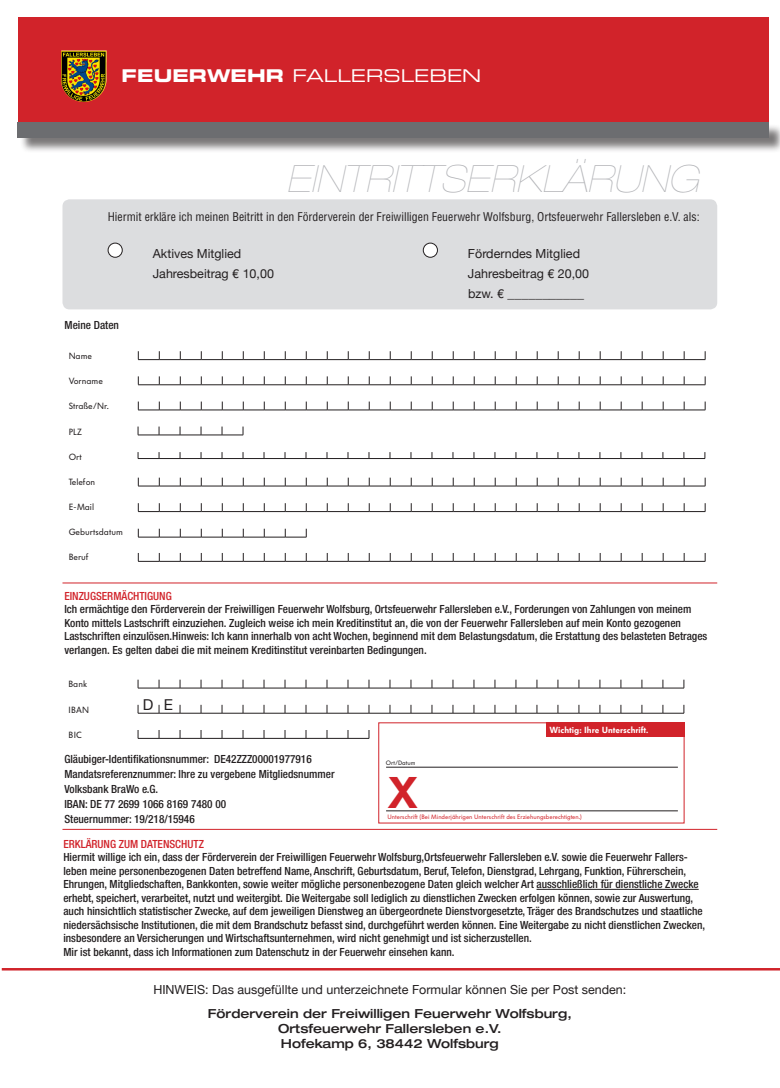
<style>
.page{position:relative;width:780px;height:1088px;background:#fff}
.page>*{position:absolute;margin:0;border:0;box-sizing:border-box;transform-origin:0 0}
.t1{font:900 43.75px "VW Headline";color:#d1232a}
.t2{font:italic 200 expanded 37.5px "Helvetica Neue LT Std";letter-spacing:.01em;color:#b2b3b7}
.t3{font:17.5px "Eurostile LT Std Ex 2";color:#fff}
.t4{font:15px "Helvetica Neue";color:#231f20}
.t5{font:12.5px "Helvetica Neue";color:#231f20}
.t6{font:500 expanded 12.5px/15px "Helvetica Neue LT Std";color:#231f20;text-align:center}
.t7{font:12.5px "Helvetica LT Std";color:#231f20}
.t8{font:condensed 11.75px "Helvetica LT Std";color:#231f20}
.t9{font:500 condensed 11.25px/13.5px "Helvetica Neue LT Std";color:#231f20}
.t10{font:500 condensed 11.25px "Helvetica Neue LT Std";color:#d1232a}
.t11{font:8.88px "VW Headline";color:#231f20}
.t12{font:900 8.75px "VW Headline";color:#fff}
.t13{font:6.25px "VW Headline";color:#d1232a}
.t14{font:6.25px "VW Headline";color:#231f20}
.s1{font-family:"Eurostile LT Std Bold Ex 2"}
.s2{font-family:"Helvetica LT Std"}
.s3{font-family:"Helvetica Neue"}
.s4{color:#d1232a}
</style>
<div class="page">
<div style="left:18px;top:18px;width:750px;height:104px;background:#d1232a"></div>
<img style="left:61px;top:50px;width:35px;height:52px">
<div style="left:62px;top:199px;width:655px;height:110px;background:#dcdddf;border-radius:7px"></div>
<div style="left:108px;top:243px;width:14px;height:14px;background:#fff;border-radius:50%"></div>
<div style="left:108px;top:243px;width:15px;height:15px;border:1px solid #231f20;border-radius:50%"></div>
<div style="left:423px;top:243px;width:14px;height:14px;background:#fff;border-radius:50%"></div>
<div style="left:423px;top:243px;width:15px;height:15px;border:1px solid #231f20;border-radius:50%"></div>
<svg style="left:138px;top:452px;width:567px;height:7px"></svg>
<svg style="left:138px;top:351px;width:568px;height:9px"></svg>
<svg style="left:138px;top:376px;width:568px;height:10px"></svg>
<svg style="left:138px;top:401px;width:568px;height:10px"></svg>
<svg style="left:138px;top:426px;width:106px;height:10px"></svg>
<svg style="left:138px;top:478px;width:568px;height:9px"></svg>
<svg style="left:138px;top:503px;width:568px;height:9px"></svg>
<svg style="left:138px;top:529px;width:169px;height:9px"></svg>
<svg style="left:138px;top:553px;width:568px;height:9px"></svg>
<svg style="left:138px;top:680px;width:546px;height:9px"></svg>
<svg style="left:138px;top:705px;width:546px;height:9px"></svg>
<svg style="left:138px;top:730px;width:232px;height:9px"></svg>
<hr style="left:386px;top:767px;width:291px;height:1px;background:#231f20">
<div style="left:546px;top:723px;width:138px;height:14px;background:#d1232a"></div>
<hr style="left:386px;top:810px;width:291px;height:1px;background:#231f20">
<hr style="left:536px;top:889px;width:162px;height:1px;background:#231f20">
<hr style="left:2px;top:968px;width:778px;height:2px;background:#d1232a">
<hr style="left:62px;top:583px;width:655px;height:1px;background:#d1232a">
<hr style="left:62px;top:829px;width:655px;height:1px;background:#d1232a">
<div style="left:20px;top:124px;width:760px;height:29px;background:#231f20;opacity:.6"></div>
<div style="left:18px;top:122px;width:750px;height:15px;background:#6c6d70"></div>
<p class="t3" style="left:122px;top:63px;width:361px"><span class="s1">FEUERWEHR</span> FALLERSLEBEN</p>
<p class="t2" style="left:286px;top:156px;width:413px">EINTRITTSERKLÄRUNG</p>
<p class="t8" style="left:108px;top:209px;width:593px">Hiermit erkläre ich meinen Beitritt in den Förderverein der Freiwilligen Feuerwehr Wolfsburg, Ortsfeuerwehr Fallersleben e.V. als:</p>
<p class="t5" style="left:153px;top:244px;width:90px">Aktives Mitglied</p>
<p class="t5" style="left:468px;top:244px;width:114px">Förderndes Mitglied</p>
<p class="t5" style="left:153px;top:264px;width:123px">Jahresbeitrag <span class="s2">€</span> 10,00</p>
<p class="t5" style="left:468px;top:264px;width:123px">Jahresbeitrag <span class="s2">€</span> 20,00</p>
<p class="t7" style="left:468px;top:286px;width:118px"><span class="s3">bzw.</span> € ___________</p>
<p class="t9" style="left:65px;top:318px;width:56px">Meine Daten</p>
<p class="t11" style="left:69px;top:351px;width:25px">Name</p>
<p class="t11" style="left:69px;top:376px;width:36px">Vorname</p>
<p class="t11" style="left:69px;top:401px;width:41px">Straße/Nr.</p>
<p class="t11" style="left:69px;top:426px;width:15px">PLZ</p>
<p class="t11" style="left:69px;top:452px;width:15px">Ort</p>
<p class="t11" style="left:69px;top:477px;width:28px">Telefon</p>
<p class="t11" style="left:69px;top:502px;width:27px">E-Mail</p>
<p class="t11" style="left:69px;top:527px;width:56px">Geburtsdatum</p>
<p class="t11" style="left:69px;top:552px;width:22px">Beruf</p>
<p class="t10" style="left:64px;top:589px;width:109px">EINZUGSERMÄCHTIGUNG</p>
<p class="t9" style="left:64px;top:602px;width:644px">Ich ermächtige den Förderverein der Freiwilligen Feuerwehr Wolfsburg, Ortsfeuerwehr Fallersleben e.V., Forderungen von Zahlungen von meinem Konto mittels Lastschrift einzuziehen. Zugleich weise ich mein Kreditinstitut an, die von der Feuerwehr Fallersleben auf mein Konto gezogenen Lastschriften einzulösen.Hinweis: Ich kann innerhalb von acht Wochen, beginnend mit dem Belastungsdatum, die Erstattung des belasteten Betrages verlangen. Es gelten dabei die mit meinem Kreditinstitut vereinbarten Bedingungen.</p>
<p class="t11" style="left:68px;top:679px;width:20px">Bank</p>
<p class="t11" style="left:68px;top:704px;width:22px">IBAN</p>
<p class="t11" style="left:68px;top:730px;width:15px">BIC</p>
<p class="t4" style="left:143px;top:694px;width:32px">D E</p>
<p class="t12" style="left:549px;top:725px;width:100px">Wichtig: Ihre Unterschrift.</p>
<p class="t9" style="left:64px;top:752px;width:249px">Gläubiger-Identifikationsnummer: DE42ZZZ00001977916</p>
<p class="t9" style="left:64px;top:767px;width:271px">Mandatsreferenznummer: Ihre zu vergebene Mitgliedsnummer</p>
<p class="t9" style="left:64px;top:782px;width:95px">Volksbank BraWo e.G.</p>
<p class="t9" style="left:64px;top:797px;width:163px">IBAN: DE 77 2699 1066 8169 7480 00</p>
<p class="t9" style="left:64px;top:812px;width:132px">Steuernummer: 19/218/15946</p>
<p class="t14" style="left:386px;top:759px;width:31px">Ort/Datum</p>
<p class="t1" style="left:388px;top:767px;width:31px">X</p>
<p class="t9" style="left:63px;top:837px;width:643px"><span class="s4">ERKLÄRUNG ZUM DATENSCHUTZ<br></span>Hiermit willige ich ein, dass der Förderverein der Freiwilligen Feuerwehr Wolfsburg,Ortsfeuerwehr Fallersleben e.V. sowie die Feuerwehr Fallers&shy;leben meine personenbezogenen Daten betreffend Name, Anschrift, Geburtsdatum, Beruf, Telefon, Dienstgrad, Lehrgang, Funktion, Führerschein, Ehrungen, Mitgliedschaften, Bankkonten, sowie weiter mögliche personenbezogene Daten gleich welcher Art ausschließlich für dienstliche Zwecke erhebt, speichert, verarbeitet, nutzt und weitergibt. Die Weitergabe soll lediglich zu dienstlichen Zwecken erfolgen können, sowie zur Auswertung, auch hinsichtlich statistischer Zwecke, auf dem jeweiligen Dienstweg an übergeordnete Dienstvorgesetzte, Träger des Brandschutzes und staatliche niedersächsische Institutionen, die mit dem Brandschutz befasst sind, durchgeführt werden können. Eine Weitergabe zu nicht dienstlichen Zwecken, insbesondere an Versicherungen und Wirtschaftsunternehmen, wird nicht genehmigt und ist sicherzustellen.<br>Mir ist bekannt, dass ich Informationen zum Datenschutz in der Feuerwehr einsehen kann.</p>
<p class="t13" style="left:387px;top:813px;width:196px">Unterschrift (Bei Minderjährigen Unterschrift des Erziehungsberechtigten.)</p>
<p class="t5" style="left:153px;top:981px;width:474px">HINWEIS: Das ausgefüllte und unterzeichnete Formular können Sie per Post senden:</p>
<p class="t6" style="left:208px;top:1006px;width:365px">Förderverein der Freiwilligen Feuerwehr Wolfsburg,<br>Ortsfeuerwehr Fallersleben e.V.</p>
<p class="t6" style="left:281px;top:1036px;width:219px">Hofekamp 6, 38442 Wolfsburg</p>
</div>
